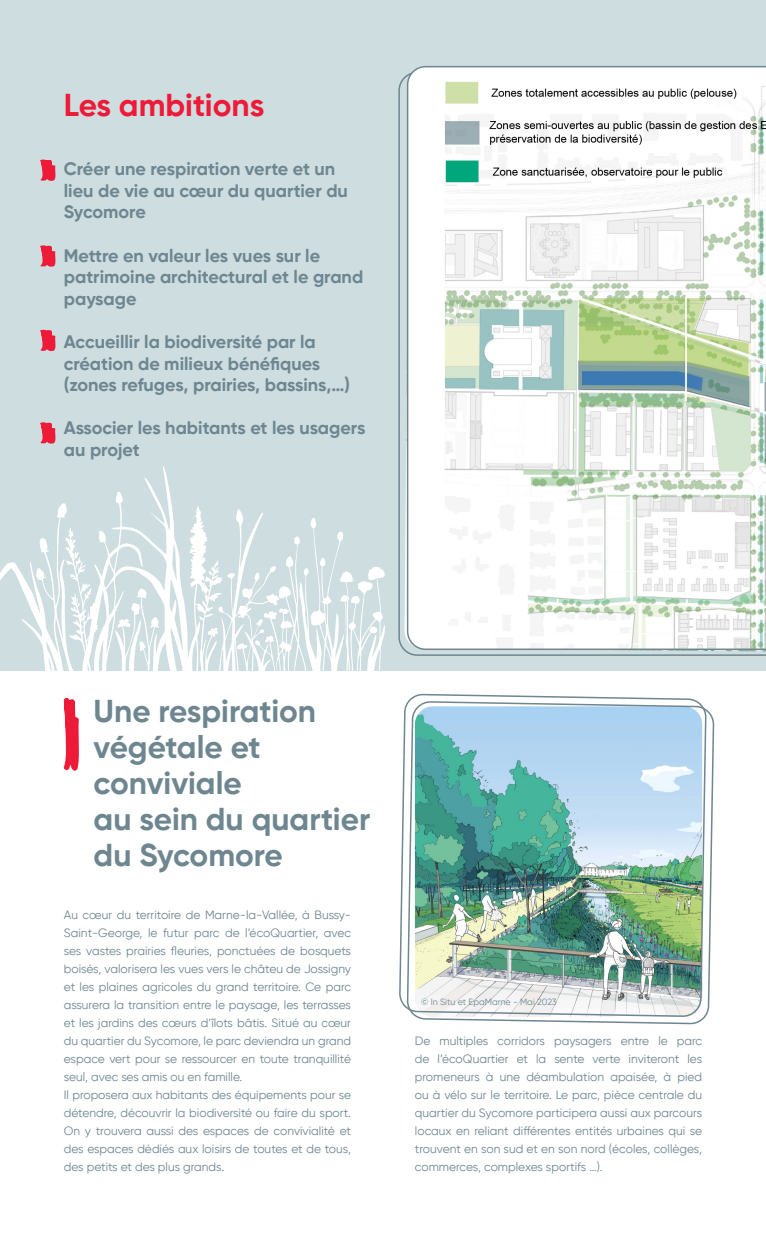
<style>
.page{position:relative;width:766px;height:1234px;background:#fff}
.page>*{position:absolute;margin:0;border:0;box-sizing:border-box;transform-origin:0 0}
.t1{font:700 31.5px/36px "Gilroy";color:#6e8690}
.t2{font:700 31.5px "Gilroy";color:#ed1a38}
.t3{font:700 18px/21.6px "Gilroy";color:#6e8690}
.t4{font:12px/18px "Gilroy";color:#6e8690;text-align:justify}
.t5{font:9px "Gilroy";color:#6e8690}
</style>
<div class="page">
<div style="left:1px;top:0;width:764px;height:670px;background:#cddde0"></div>
<svg style="left:416px;top:708px;width:297px;height:316px"></svg>
<img style="left:399px;top:693px;width:306px;height:324px">
<svg style="left:40px;top:159px;width:15px;height:22px"></svg>
<svg style="left:40px;top:245px;width:15px;height:22px"></svg>
<svg style="left:40px;top:330px;width:15px;height:21px"></svg>
<svg style="left:40px;top:422px;width:15px;height:22px"></svg>
<svg style="left:63px;top:697px;width:16px;height:74px"></svg>
<svg style="left:0;top:466px;width:385px;height:205px"></svg>
<svg style="left:398px;top:75px;width:367px;height:580px"></svg>
<svg style="left:407px;top:66px;width:358px;height:584px;background:#e6ece7"></svg>
<p class="t2" style="left:64px;top:85px;width:202px">Les ambitions</p>
<p class="t3" style="left:64px;top:158px;width:285px">Créer une respiration verte et un lieu de vie au cœur du quartier du<br>Sycomore</p>
<p class="t3" style="left:64px;top:244px;width:301px">Mettre en valeur les vues sur le patrimoine architectural et le grand paysage</p>
<p class="t3" style="left:64px;top:331px;width:287px">Accueillir la biodiversité par la création de milieux bénéfiques (zones refuges, prairies, bassins,…)</p>
<p class="t3" style="left:64px;top:417px;width:303px">Associer les habitants et les usagers au projet</p>
<p class="t1" style="left:94px;top:692px;width:224px">Une respiration végétale et conviviale</p>
<p class="t1" style="left:94px;top:800px;width:278px">au sein du quartier du Sycomore</p>
<p class="t4" style="left:64px;top:905px;width:289px">Au cœur du territoire de Marne-la-Vallée, à Bussy-Saint-George, le futur parc de l’écoQuartier, avec ses vastes prairies fleuries, ponctuées de bosquets boisés, valorisera les vues vers le châteu de Jossigny et les plaines agricoles du grand territoire. Ce parc assurera la transition entre le paysage, les terrasses et les jardins des cœurs d’îlots bâtis. Situé au cœur du quartier du Sycomore, le parc deviendra un grand espace vert pour se ressourcer en toute tranquillité seul, avec ses amis ou en famille.</p>
<p class="t4" style="left:64px;top:1085px;width:289px">Il proposera aux habitants des équipements pour se détendre, découvrir la biodiversité ou faire du sport.<br>On y trouvera aussi des espaces de convivialité et des espaces dédiés aux loisirs de toutes et de tous, des petits et des plus grands.</p>
<p class="t5" style="left:421px;top:995px;width:137px">© In Situ et EpaMarne - Mai 2023</p>
<p class="t4" style="left:415px;top:1031px;width:289px">De multiples corridors paysagers entre le parc de l’écoQuartier et la sente verte inviteront les promeneurs à une déambulation apaisée, à pied ou à vélo sur le territoire. Le parc, pièce centrale du quartier du Sycomore participera aussi aux parcours locaux en reliant différentes entités urbaines qui se trouvent en son sud et en son nord (écoles, collèges, commerces, complexes sportifs …).</p>
</div>
